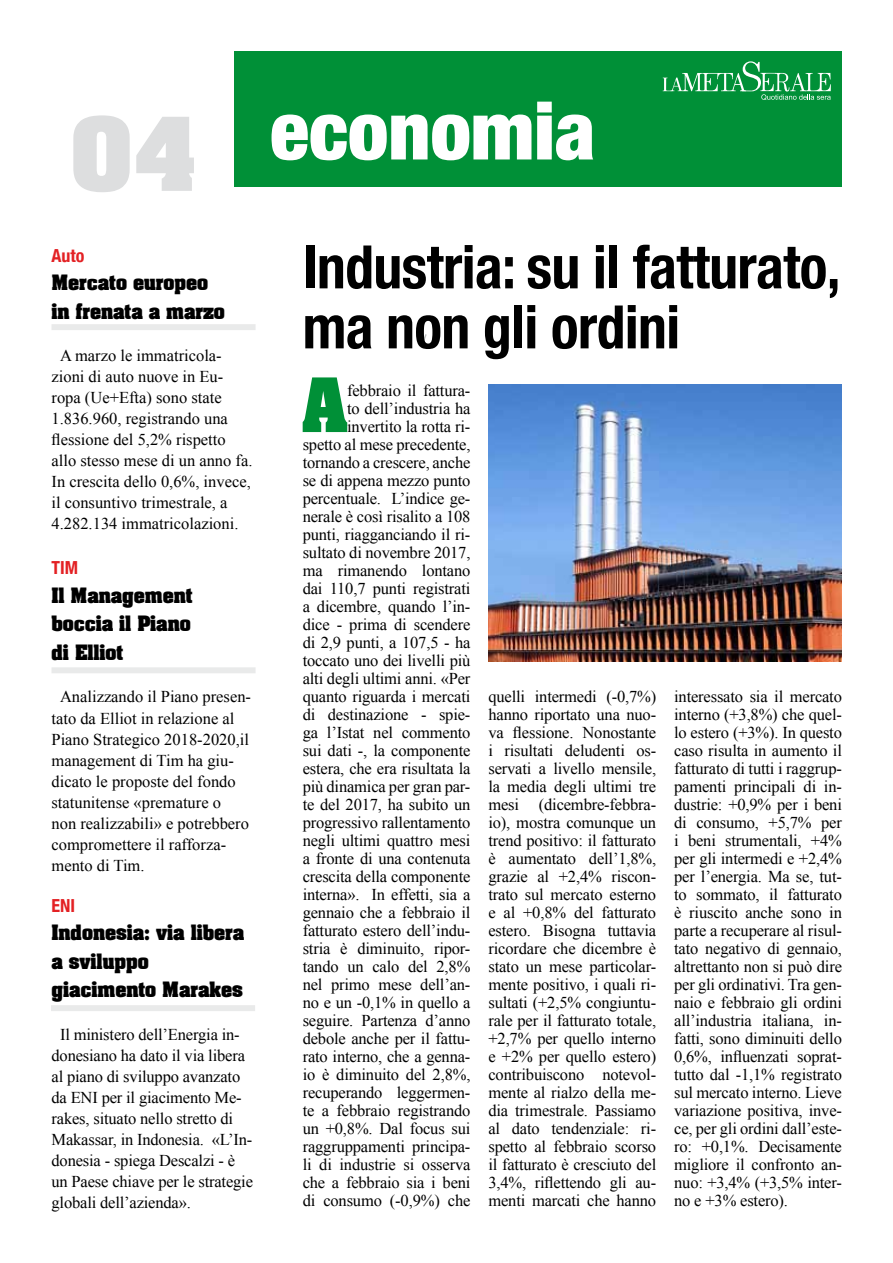
<style>
.page{position:relative;width:893px;height:1263px;background:#fff}
.page>*{position:absolute;margin:0;border:0;box-sizing:border-box;transform-origin:0 0}
.t1{font:700 87px "Aachen";color:#dddedf}
.t2{font:900 condensed 81px "Helvetica Neue";color:#fff}
.t3{font:700 64.05px "Aachen";color:#009037}
.t4{font:700 condensed 60px/60px "Helvetica Neue";letter-spacing:-.01em;color:#000;scale:.96 1}
.t5{font:700 18px/28.5px "Aachen";color:#000}
.t6{font:700 condensed 18px "Helvetica Neue";color:#e32124}
.t7{font:16.5px/18px "Times New Roman";letter-spacing:-.01em;color:#000}
</style>
<div class="page">
<div style="left:235px;top:51px;width:607px;height:136px;background:#009037"></div>
<svg style="left:662px;top:61px;width:169px;height:39px"></svg>
<svg style="left:422px;top:334px;width:5px;height:9px"></svg>
<img style="left:488px;top:385px;width:354px;height:276px">
<div style="left:52px;top:324px;width:204px;height:6px;background:#e9eaea"></div>
<div style="left:52px;top:667px;width:204px;height:6px;background:#e9eaea"></div>
<div style="left:51px;top:1005px;width:204px;height:6px;background:#e9eaea"></div>
<h1 class="t1" style="left:72px;top:89px;width:126px">04</h1>
<h2 class="t2" style="left:270px;top:81px;width:327px">economia</h2>
<p class="t6" style="left:52px;top:244px;width:34px">Auto</p>
<p class="t5" style="left:52px;top:268px;width:175px">Mercato europeo in frenata a marzo</p>
<p class="t7" style="left:52px;top:345px;width:202px;line-height:21px;text-indent:8px">A marzo le immatricola&shy;zioni di auto nuove in Eu&shy;ropa (Ue+Efta) sono state<br>1.836.960, registrando una flessione del 5,2% rispetto allo stesso mese di un anno fa.<br>In crescita dello 0,6%, invece, il consuntivo trimestrale, a<br>4.282.134 immatricolazioni.</p>
<p class="t6" style="left:52px;top:557px;width:28px">TIM</p>
<p class="t5" style="left:52px;top:580px;width:143px;text-align:justify">Il Management boccia il Piano di Elliot</p>
<p class="t7" style="left:52px;top:686px;width:201px;line-height:21px;text-indent:8px">Analizzando il Piano presen&shy;tato da Elliot in relazione al<br>Piano Strategico 2018-2020,il management di Tim ha giu&shy;dicato le proposte del fondo statunitense «premature o<br>non realizzabili» e potrebbero compromettere il rafforza&shy;mento di Tim.</p>
<p class="t6" style="left:52px;top:894px;width:25px">ENI</p>
<p class="t5" style="left:52px;top:917px;width:194px">Indonesia: via libera a sviluppo giacimento Marakes</p>
<p class="t7" style="left:52px;top:1023px;width:203px;line-height:21px;text-indent:8px">Il ministero dell’Energia in&shy;donesiano ha dato il via libera al piano di sviluppo avanzato da ENI per il giacimento Me&shy;rakes, situato nello stretto di<br>Makassar, in Indonesia. «L’In&shy;donesia - spiega Descalzi - è un Paese chiave per le strategie globali dell’azienda».</p>
<h3 class="t4" style="left:303px;top:236px;width:562px">Industria: su il fatturato, ma non gli ordini</h3>
<h3 class="t3" style="left:302px;top:357px;width:47px">A</h3>
<p class="t7" style="left:303px;top:381px;width:169px;text-align:right">febbraio il fattura-<br>to dell’industria ha invertito la rotta ri-<br>spetto al mese precedente, tornando a crescere, anche se di appena mezzo punto percentuale. L’indice ge&shy;nerale è così risalito a 108 punti, riagganciando il ri&shy;sultato di novembre 2017, ma rimanendo lontano dai 110,7 punti registrati a dicembre, quando l’in&shy;dice - prima di scendere di 2,9 punti, a 107,5 - ha toccato uno dei livelli più alti degli ultimi anni. «Per quanto riguarda i mercati di destinazione - spie&shy;ga l’Istat nel commento sui dati -, la componente estera, che era risultata la più dinamica per gran par&shy;te del 2017, ha subito un progressivo rallentamento negli ultimi quattro mesi a fronte di una contenuta crescita della componente interna». In effetti, sia a gennaio che a febbraio il fatturato estero dell’indu&shy;stria è diminuito, ripor&shy;tando un calo del 2,8% nel primo mese dell’an&shy;no e un -0,1% in quello a seguire. Partenza d’anno debole anche per il fattu&shy;rato interno, che a genna&shy;io è diminuito del 2,8%, recuperando leggermen&shy;te a febbraio registrando un +0,8%. Dal focus sui raggruppamenti principa&shy;li di industrie si osserva che a febbraio sia i beni di consumo (-0,9%) che</p>
<p class="t7" style="left:488px;top:687px;width:169px;text-align:justify">quelli intermedi (-0,7%) hanno riportato una nuo&shy;va flessione. Nonostante i risultati deludenti os&shy;servati a livello mensile, la media degli ultimi tre mesi (dicembre-febbra&shy;io), mostra comunque un trend positivo: il fatturato è aumentato dell’1,8%, grazie al +2,4% riscon&shy;trato sul mercato esterno e al +0,8% del fatturato estero. Bisogna tuttavia ricordare che dicembre è stato un mese particolar&shy;mente positivo, i quali ri&shy;sultati (+2,5% congiuntu&shy;rale per il fatturato totale, +2,7% per quello interno e +2% per quello estero) contribuiscono notevol&shy;mente al rialzo della me&shy;dia trimestrale. Passiamo al dato tendenziale: ri&shy;spetto al febbraio scorso il fatturato è cresciuto del 3,4%, riflettendo gli au&shy;menti marcati che hanno</p>
<p class="t7" style="left:674px;top:687px;width:169px;text-align:justify">interessato sia il mercato interno (+3,8%) che quel&shy;lo estero (+3%). In questo caso risulta in aumento il fatturato di tutti i raggrup&shy;pamenti principali di in&shy;dustrie: +0,9% per i beni di consumo, +5,7% per i beni strumentali, +4% per gli intermedi e +2,4% per l’energia. Ma se, tut&shy;to sommato, il fatturato è riuscito anche sono in parte a recuperare al risul&shy;tato negativo di gennaio, altrettanto non si può dire per gli ordinativi. Tra gen&shy;naio e febbraio gli ordini all’industria italiana, in&shy;fatti, sono diminuiti dello 0,6%, influenzati soprat&shy;tutto dal -1,1% registrato sul mercato interno. Lieve variazione positiva, inve&shy;ce, per gli ordini dall’este&shy;ro: +0,1%. Decisamente migliore il confronto an&shy;nuo: +3,4% (+3,5% inter&shy;no e +3% estero).</p>
</div>
